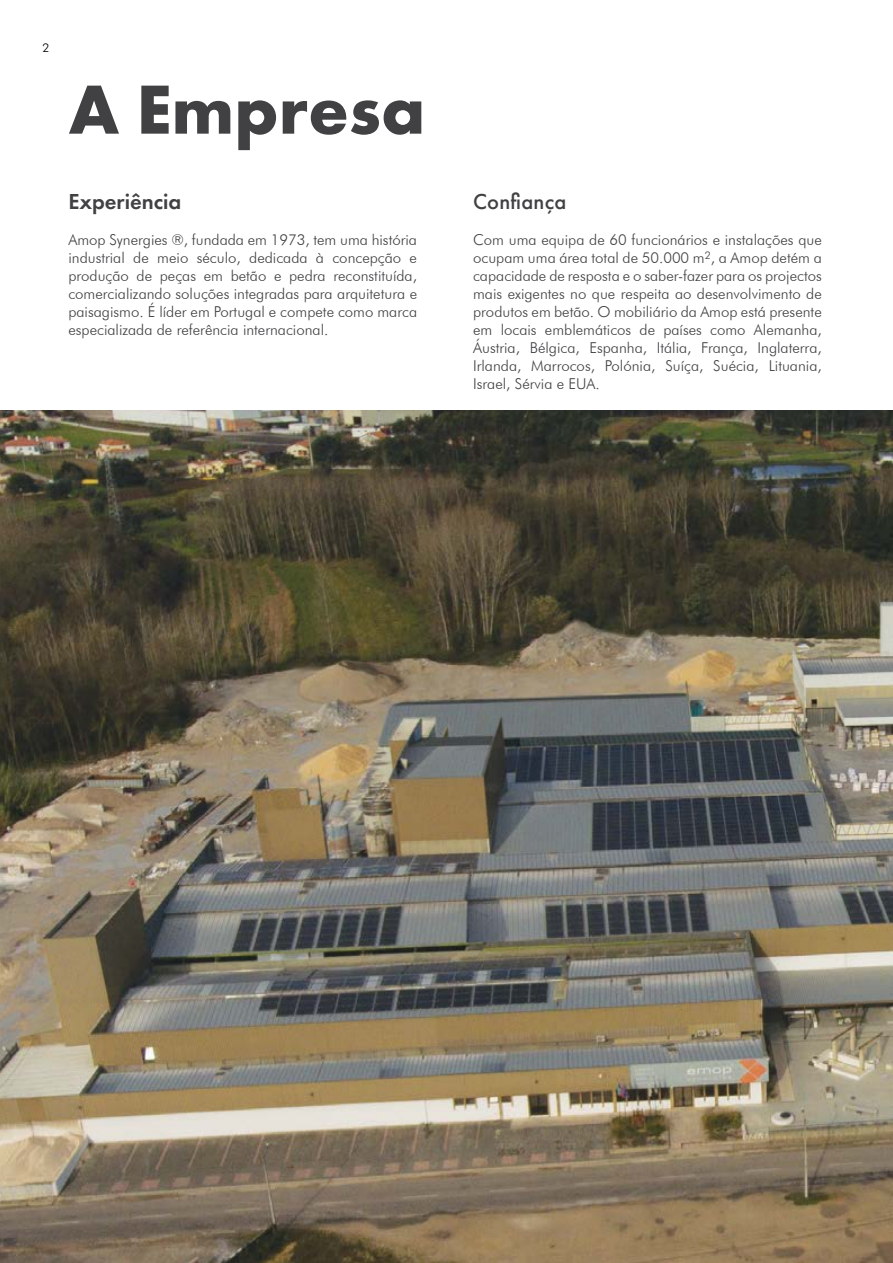
<style>
.page{position:relative;width:893px;height:1263px;background:#fff}
.page>*{position:absolute;margin:0;border:0;box-sizing:border-box;transform-origin:0 0}
.t1{font:700 72px "Futura PT";color:#414042}
.t2{font:600 22.5px "Futura PT";color:#414042}
.t3{font:500 22.5px "Futura PT";letter-spacing:.01em;color:#414042}
.t4{font:300 15px/18px "Futura BT";color:#414042;text-align:justify}
.t5{font:300 12px "Futura BT";color:#000}
</style>
<div class="page">
<img style="left:0;top:410px;width:893px;height:853px">
<p class="t5" style="left:43px;top:40px;width:8px">2</p>
<h1 class="t1" style="left:68px;top:63px;width:358px">A Empresa</h1>
<h2 class="t2" style="left:68px;top:187px;width:115px">Experiência</h2>
<p class="t4" style="left:68px;top:231px;width:350px">Amop Synergies ®, fundada em 1973, tem uma história industrial de meio século, dedicada à concepção e produção de peças em betão e pedra reconstituída, comercializando soluções integradas para arquitetura e paisagismo. É líder em Portugal e compete como marca especializada de referência internacional.</p>
<h2 class="t3" style="left:473px;top:188px;width:95px">Confiança</h2>
<p class="t4" style="left:473px;top:231px;width:350px">Com uma equipa de 60 funcionários e instalações que ocupam uma área total de 50.000 m<sup>2</sup>, a Amop detém a capacidade de resposta e o saber-fazer para os projectos mais exigentes no que respeita ao desenvolvimento de produtos em betão. O mobiliário da Amop está presente em locais emblemáticos de países como Alemanha, Áustria, Bélgica, Espanha, Itália, França, Inglaterra, Irlanda, Marrocos, Polónia, Suíça, Suécia, Lituania, Israel, Sérvia e EUA.</p>
</div>
